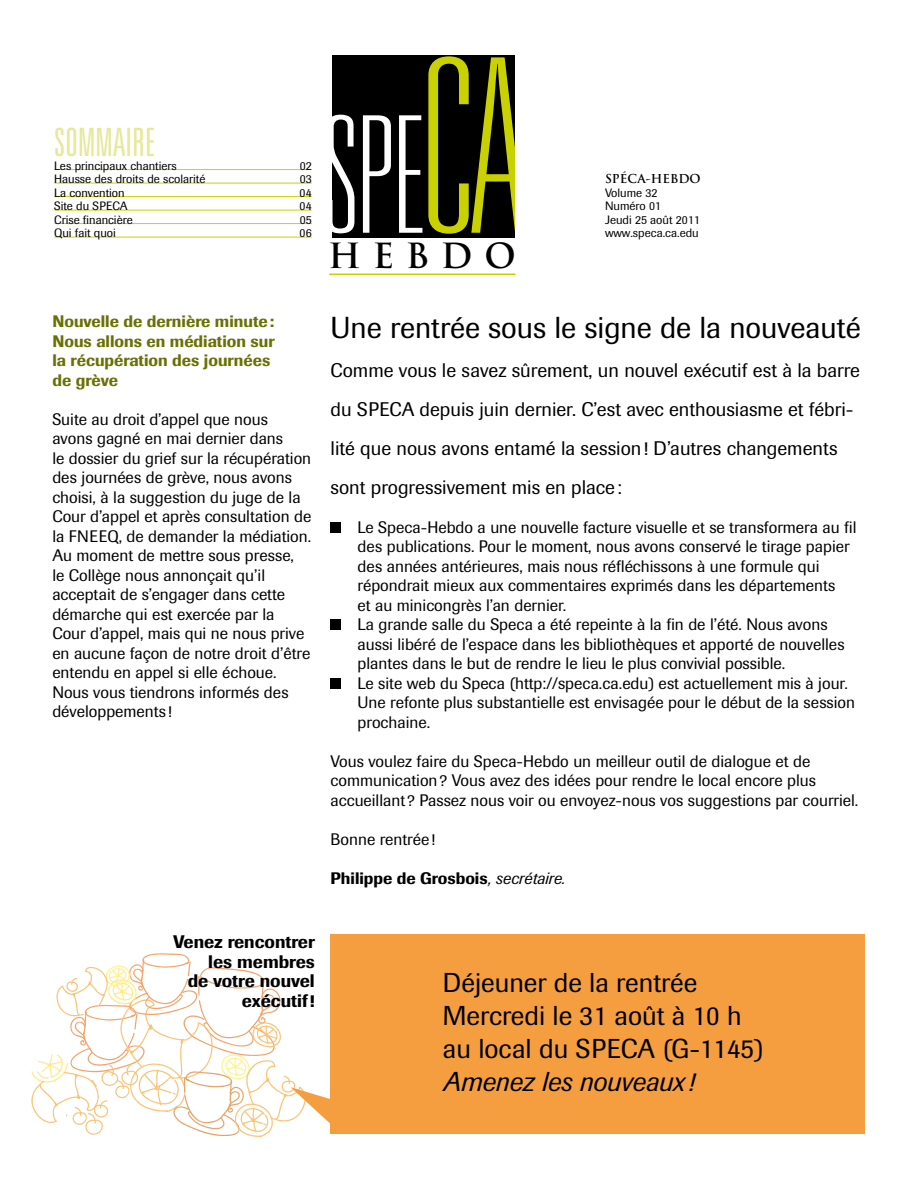
<style>
.page{position:relative;width:918px;height:1188px;background:#fff}
.page>*{position:absolute;margin:0;border:0;box-sizing:border-box;transform-origin:0 0}
.t1{font:100 ultra-condensed 162.6px "Univers";color:#fff}
.t2{font:300 ultra-condensed 39px "Univers";color:#e6e89a}
.t3{font:700 33.75px "Trajan Pro";letter-spacing:.35em;color:#000}
.t4{font:30px "Imago";color:#000}
.t5{font:27px/33px "Imago";color:#000}
.t6{font:italic 27px "Imago";color:#000}
.t7{font:19.5px/39px "Imago";color:#000}
.t8{font:500 18px/19.5px "Imago";color:#000;text-align:right}
.t9{font:16.5px/19.5px "Imago";color:#000}
.t10{font:500 16.5px/19.5px "Imago";color:#697104}
.t11{font:500 16.5px "Imago";color:#000}
.t12{font:12px/13.5px "Imago";color:#000}
.t13{font:700 12px "Trajan Pro";color:#000}
.s1{font-size:242.85px;color:#c9d200}
.s2{font-weight:400;font-style:italic}
</style>
<div class="page">
<hr style="left:329px;top:274px;width:187px;height:1px;background:#c9d200">
<div style="left:332px;top:56px;width:183px;height:182px;background:#000"></div>
<hr style="left:54px;top:169px;width:258px;height:1px;background:#c9d200">
<hr style="left:54px;top:183px;width:258px;height:1px;background:#c9d200">
<hr style="left:54px;top:196px;width:258px;height:1px;background:#c9d200">
<hr style="left:54px;top:210px;width:258px;height:1px;background:#c9d200">
<hr style="left:54px;top:223px;width:258px;height:1px;background:#c9d200">
<hr style="left:54px;top:237px;width:258px;height:1px;background:#c9d200">
<div style="left:331px;top:522px;width:10px;height:10px;background:#000"></div>
<div style="left:331px;top:620px;width:10px;height:10px;background:#000"></div>
<div style="left:331px;top:678px;width:10px;height:10px;background:#000"></div>
<div style="left:331px;top:935px;width:534px;height:199px;background:#f49e40"></div>
<svg style="left:31px;top:953px;width:300px;height:184px"></svg>
<h2 class="t2" style="left:54px;top:122px;width:103px">SOMMAIRE</h2>
<p class="t12" style="left:54px;top:159px;width:124px">Les principaux chantiers</p>
<p class="t12" style="left:300px;top:159px;width:13px">02</p>
<p class="t12" style="left:54px;top:173px;width:153px">Hausse des droits de scolarité</p>
<p class="t12" style="left:300px;top:173px;width:13px">03</p>
<p class="t12" style="left:54px;top:186px;width:72px">La convention</p>
<p class="t12" style="left:300px;top:186px;width:14px">04</p>
<p class="t12" style="left:54px;top:200px;width:75px">Site du SPECA</p>
<p class="t12" style="left:300px;top:200px;width:14px">04</p>
<p class="t12" style="left:54px;top:213px;width:80px">Crise financière</p>
<p class="t12" style="left:300px;top:213px;width:13px">05</p>
<p class="t12" style="left:54px;top:227px;width:63px">Qui fait quoi</p>
<p class="t12" style="left:299px;top:227px;width:14px">06</p>
<h1 class="t1" style="left:324px;top:92px;width:201px">SPE<span class="s1">CA</span></h1>
<h3 class="t3" style="left:328px;top:235px;width:189px">HEBDO</h3>
<p class="t13" style="left:605px;top:171px;width:97px">SPÉCA-HEBDO</p>
<p class="t12" style="left:605px;top:186px;width:97px">Volume 32<br>Numéro 01<br>Jeudi 25 août 2011 www.speca.ca.edu</p>
<p class="t10" style="left:52px;top:311px;width:224px">Nouvelle de dernière minute:<br>Nous allons en médiation sur la récupération des journées de grève</p>
<p class="t9" style="left:52px;top:409px;width:260px">Suite au droit d’appel que nous avons gagné en mai dernier dans<br>le dossier du grief sur la récupération des journées de grève, nous avons choisi, à la suggestion du juge de la<br>Cour d’appel et après consultation de la FNEEQ, de demander la médiation.<br>Au moment de mettre sous presse,<br>le Collège nous annonçait qu’il acceptait de s’engager dans cette démarche qui est exercée par la<br>Cour d’appel, mais qui ne nous prive en aucune façon de notre droit d’être entendu en appel si elle échoue.<br>Nous vous tiendrons informés des développements !</p>
<h3 class="t4" style="left:331px;top:310px;width:532px">Une rentrée sous le signe de la nouveauté</h3>
<p class="t7" style="left:331px;top:350px;width:531px">Comme vous le savez sûrement, un nouvel exécutif est à la barre du SPECA depuis juin dernier. C’est avec enthousiasme et fébri&shy;lité que nous avons entamé la session! D’autres changements sont progressivement mis en place :</p>
<p class="t9" style="left:358px;top:517px;width:500px">Le Speca-Hebdo a une nouvelle facture visuelle et se transformera au fil des publications. Pour le moment, nous avons conservé le tirage papier des années antérieures, mais nous réfléchissons à une formule qui répondrait mieux aux commentaires exprimés dans les départements<br>et au minicongrès l’an dernier.<br>La grande salle du Speca a été repeinte à la fin de l’été. Nous avons aussi libéré de l’espace dans les bibliothèques et apporté de nouvelles plantes dans le but de rendre le lieu le plus convivial possible.<br>Le site web du Speca (http://speca.ca.edu) est actuellement mis à jour.<br>Une refonte plus substantielle est envisagée pour le début de la session prochaine.</p>
<p class="t9" style="left:331px;top:751px;width:529px">Vous voulez faire du Speca-Hebdo un meilleur outil de dialogue et de communication? Vous avez des idées pour rendre le local encore plus accueillant ? Passez nous voir ou envoyez-nous vos suggestions par courriel.</p>
<p class="t9" style="left:331px;top:829px;width:106px">Bonne rentrée!</p>
<p class="t11" style="left:331px;top:868px;width:236px">Philippe de Grosbois<span class="s2">, secrétaire.</span></p>
<p class="t8" style="left:173px;top:932px;width:143px">Venez rencontrer les membres<br>de votre nouvel exécutif!</p>
<h3 class="t5" style="left:443px;top:966px;width:322px">Déjeuner de la rentrée<br>Mercredi le 31 août à 10 h au local du SPECA (G-1145)</h3>
<h3 class="t6" style="left:443px;top:1066px;width:253px">Amenez les nouveaux !</h3>
</div>
